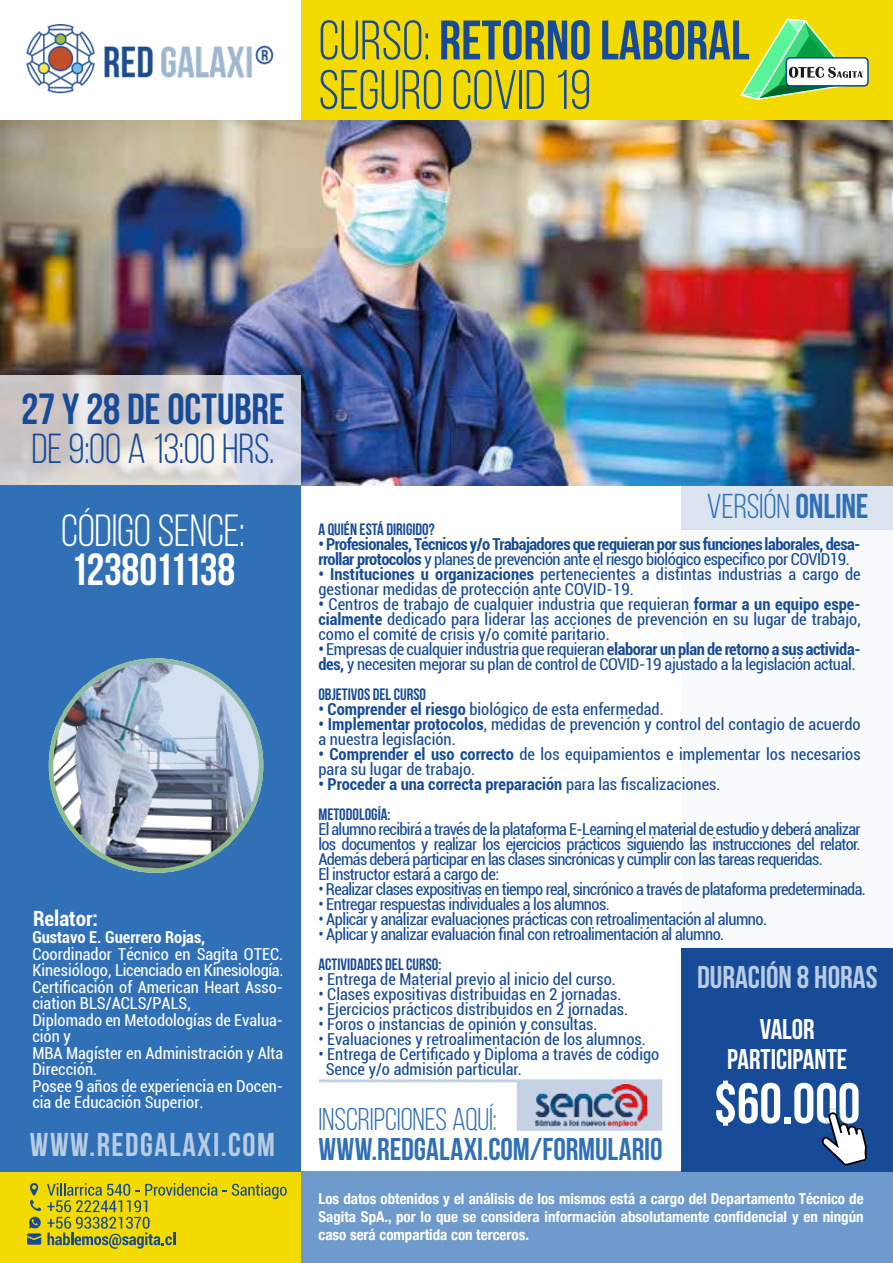
<style>
.page{position:relative;width:893px;height:1263px;background:#fff}
.page>*{position:absolute;margin:0;border:0;box-sizing:border-box;transform-origin:0 0}
.t1{font:700 57px "Bebas Neue";color:#fff}
.t2{font:55.5px/49.5px "Bebas Neue";color:#174b97}
.t3{font:45px "Bebas Neue";letter-spacing:-.005em;color:#fff}
.t4{font:700 45px "Bebas Neue";letter-spacing:-.04em;color:#fff}
.t5{font:700 43.5px "Bebas Neue";letter-spacing:-.005em;color:#174b97}
.t6{font:42px "Bebas Neue";letter-spacing:-.005em;color:#174b97}
.t7{font:34.5px "Bebas Neue";letter-spacing:-.005em;color:#3070b7}
.t8{font:700 33px "Bebas Neue";letter-spacing:.045em;color:#b8cce3}
.t9{font:700 31.5px "Bebas Neue";color:#3070b7}
.t10{font:31.5px "Bebas Neue";letter-spacing:-.005em;color:#3070b7}
.t11{font:700 31.5px "Bebas Neue";color:#b8cce3}
.t12{font:700 28.5px/30px "Bebas Neue";color:#fff;text-align:center}
.t13{font:700 condensed 21px "Roboto";color:#fff}
.t14{font:condensed 16.5px/15px "Roboto";letter-spacing:-.025em;color:#174b97}
.t15{font:condensed 16.5px/15px "Roboto";color:#174b97}
.t16{font:condensed 16.5px/16.5px "Roboto";color:#fff}
.t17{font:700 condensed 16.5px/15px "Roboto";letter-spacing:-.03em;color:#174b97}
.t18{font:700 16.5px "Bebas Neue";color:#174b97}
.t19{font:700 condensed 16.5px "Roboto";color:#174b97}
.t20{font:700 condensed 16.5px "Roboto";color:#fff}
.t21{font:700 condensed 15px/18px "Helvetica Neue";color:#fff;text-align:justify}
.s1{font-weight:700}
.s2{font-weight:400}
</style>
<div class="page">
<div style="left:300px;top:1171px;width:593px;height:92px;background:#6e9bcc"></div>
<div style="left:682px;top:948px;width:211px;height:223px;background:#174b97"></div>
<div style="left:682px;top:485px;width:211px;height:44px;background:#dce4ef"></div>
<div style="left:682px;top:529px;width:211px;height:419px;background:#f8fafc"></div>
<img style="left:0;top:120px;width:893px;height:365px">
<div style="left:0;top:0;width:893px;height:120px;background:#f3da00"></div>
<div style="left:0;top:1171px;width:300px;height:92px;background:#f3da00"></div>
<div style="left:786px;top:58px;width:82px;height:28px;background:#fff;border-radius:4px"></div>
<div style="left:785px;top:57px;width:84px;height:30px;border:2px solid #004a9a;border-radius:4px"></div>
<svg style="left:740px;top:18px;width:123px;height:82px"></svg>
<svg style="left:223px;top:1183px;width:64px;height:16px"></svg>
<svg style="left:47px;top:1183px;width:170px;height:66px"></svg>
<svg style="left:27px;top:1217px;width:14px;height:28px"></svg>
<svg style="left:30px;top:1183px;width:11px;height:28px"></svg>
<div style="left:0;top:485px;width:300px;height:686px;background:#3070b7"></div>
<svg style="left:0;top:375px;width:300px;height:110px;background:#d7d4d7"></svg>
<div style="left:0;top:0;width:300px;height:120px;background:#fff"></div>
<svg style="left:61px;top:815px;width:191px;height:58px"></svg>
<svg style="left:49px;top:658px;width:214px;height:157px"></svg>
<svg style="left:818px;top:1101px;width:49px;height:64px"></svg>
<img style="left:26px;top:24px;width:248px;height:70px">
<svg style="left:319px;top:1079px;width:343px;height:52px"></svg>
<img style="left:535px;top:1085px;width:112px;height:41px">
<h2 class="t2" style="left:319px;top:15px;width:432px">CURSO: <span class="s1">RETORNO LABORAL<br></span>SEGURO COVID 19</h2>
<h3 class="t5" style="left:21px;top:385px;width:265px">27 Y 28 DE OCTUBRE</h3>
<h3 class="t6" style="left:31px;top:426px;width:245px">DE 9:00 A 13:00 HRS.</h3>
<h3 class="t3" style="left:61px;top:506px;width:185px">CÓDIGO SENCE:</h3>
<h3 class="t4" style="left:70px;top:545px;width:166px">1238011138</h3>
<p class="t13" style="left:33px;top:904px;width:67px">Relator:</p>
<p class="t20" style="left:32px;top:926px;width:174px">Gustavo E. Guerrero Rojas,</p>
<p class="t16" style="left:32px;top:945px;width:253px">Coordinador Técnico en Sagita OTEC.<br>Kinesiólogo, Licenciado en Kinesiología.<br>Certificación of American Heart Asso&shy;ciation BLS/ACLS/PALS,<br>Diplomado en Metodologías de Evalua&shy;ción y<br>MBA Magíster en Administración y Alta<br>Dirección.<br>Posee 9 años de experiencia en Docen&shy;cia de Educación Superior.</p>
<h3 class="t8" style="left:30px;top:1126px;width:247px">WWW.REDGALAXI.COM</h3>
<h3 class="t7" style="left:707px;top:487px;width:163px">VERSIÓN <span class="s1">ONLINE</span></h3>
<p class="t18" style="left:318px;top:520px;width:118px">A QUIÉN ESTÁ DIRIGIDO?</p>
<p class="t17" style="left:318px;top:536px;width:544px">• Profesionales, Técnicos y/o Trabajadores que requieran por sus funciones laborales, desa&shy;rrollar protocolos <span class="s2">y planes de prevención ante el riesgo biológico especifico por COVID19.</span></p>
<p class="t15" style="left:318px;top:566px;width:544px"><span class="s1">• Instituciones u organizaciones</span> pertenecientes a distintas industrias a cargo de gestionar medidas de protección ante COVID-19.</p>
<p class="t14" style="left:318px;top:596px;width:544px;text-align:justify"><span class="s1">•</span> Centros de trabajo de cualquier industria que requieran <span class="s1">formar a un equipo espe&shy;cialmente</span> dedicado para liderar las acciones de prevención en su lugar de trabajo, como el comité de crisis y/o comité paritario.</p>
<p class="t14" style="left:318px;top:641px;width:544px"><span class="s1">•</span> Empresas de cualquier industria que requieran <span class="s1">elaborar un plan de retorno a sus activida&shy;des,</span> y necesiten mejorar su plan de control de COVID-19 ajustado a la legislación actual.</p>
<p class="t18" style="left:318px;top:685px;width:109px">OBJETIVOS DEL CURSO</p>
<p class="t15" style="left:318px;top:701px;width:347px"><span class="s1">• Comprender el riesgo</span> biológico de esta enfermedad.</p>
<p class="t15" style="left:318px;top:716px;width:544px"><span class="s1">• Implementar protocolos</span>, medidas de prevención y control del contagio de acuerdo a nuestra legislación.</p>
<p class="t15" style="left:318px;top:746px;width:544px"><span class="s1">• Comprender el uso correcto</span> de los equipamientos e implementar los necesarios para su lugar de trabajo.</p>
<p class="t19" style="left:318px;top:772px;width:404px">• Proceder a una correcta preparación <span class="s2">para las fiscalizaciones.</span></p>
<p class="t18" style="left:318px;top:805px;width:74px">METODOLOGÍA:</p>
<p class="t14" style="left:318px;top:821px;width:544px">El alumno recibirá a través de la plataforma E-Learning el material de estudio y deberá analizar los documentos y realizar los ejercicios prácticos siguiendo las instrucciones del relator.<br>Además deberá participar en las clases sincrónicas y cumplir con las tareas requeridas.<br>El instructor estará a cargo de:</p>
<p class="t14" style="left:318px;top:881px;width:549px">• Realizar clases expositivas en tiempo real, sincrónico a través de plataforma predeterminada.</p>
<p class="t14" style="left:318px;top:896px;width:293px">• Entregar respuestas individuales a los alumnos.</p>
<p class="t14" style="left:318px;top:911px;width:450px">• Aplicar y analizar evaluaciones prácticas con retroalimentación al alumno.</p>
<p class="t14" style="left:318px;top:926px;width:407px">• Aplicar y analizar evaluación final con retroalimentación al alumno.</p>
<p class="t18" style="left:318px;top:955px;width:125px">ACTIVIDADES DEL CURSO:</p>
<p class="t15" style="left:318px;top:971px;width:299px">• Entrega de Material previo al inicio del curso.</p>
<p class="t15" style="left:318px;top:986px;width:304px">• Clases expositivas distribuidas en 2 jornadas.</p>
<p class="t15" style="left:318px;top:1001px;width:311px">• Ejercicios prácticos distribuidos en 2 jornadas.</p>
<p class="t15" style="left:318px;top:1016px;width:281px">• Foros o instancias de opinión y consultas.</p>
<p class="t15" style="left:318px;top:1031px;width:329px">• Evaluaciones y retroalimentación de los alumnos.</p>
<p class="t15" style="left:326px;top:1046px;width:335px;text-indent:-7px">• Entrega de Certificado y Diploma a través de código<br>Sence y/o admisión particular.</p>
<h3 class="t11" style="left:697px;top:959px;width:182px">DURACIÓN 8 HORAS</h3>
<h3 class="t12" style="left:727px;top:1014px;width:122px">VALOR<br>PARTICIPANTE</h3>
<h1 class="t1" style="left:714px;top:1072px;width:148px">$60.000</h1>
<h3 class="t10" style="left:318px;top:1102px;width:180px">INSCRIPCIONES AQUÍ:</h3>
<h3 class="t9" style="left:318px;top:1132px;width:346px">WWW.REDGALAXI.COM/FORMULARIO</h3>
<p class="t21" style="left:318px;top:1188px;width:547px">Los datos obtenidos y el análisis de los mismos está a cargo del Departamento Técnico de Sagita SpA., por lo que se considera información absolutamente confidencial y en ningún caso será compartida con terceros.</p>
</div>
